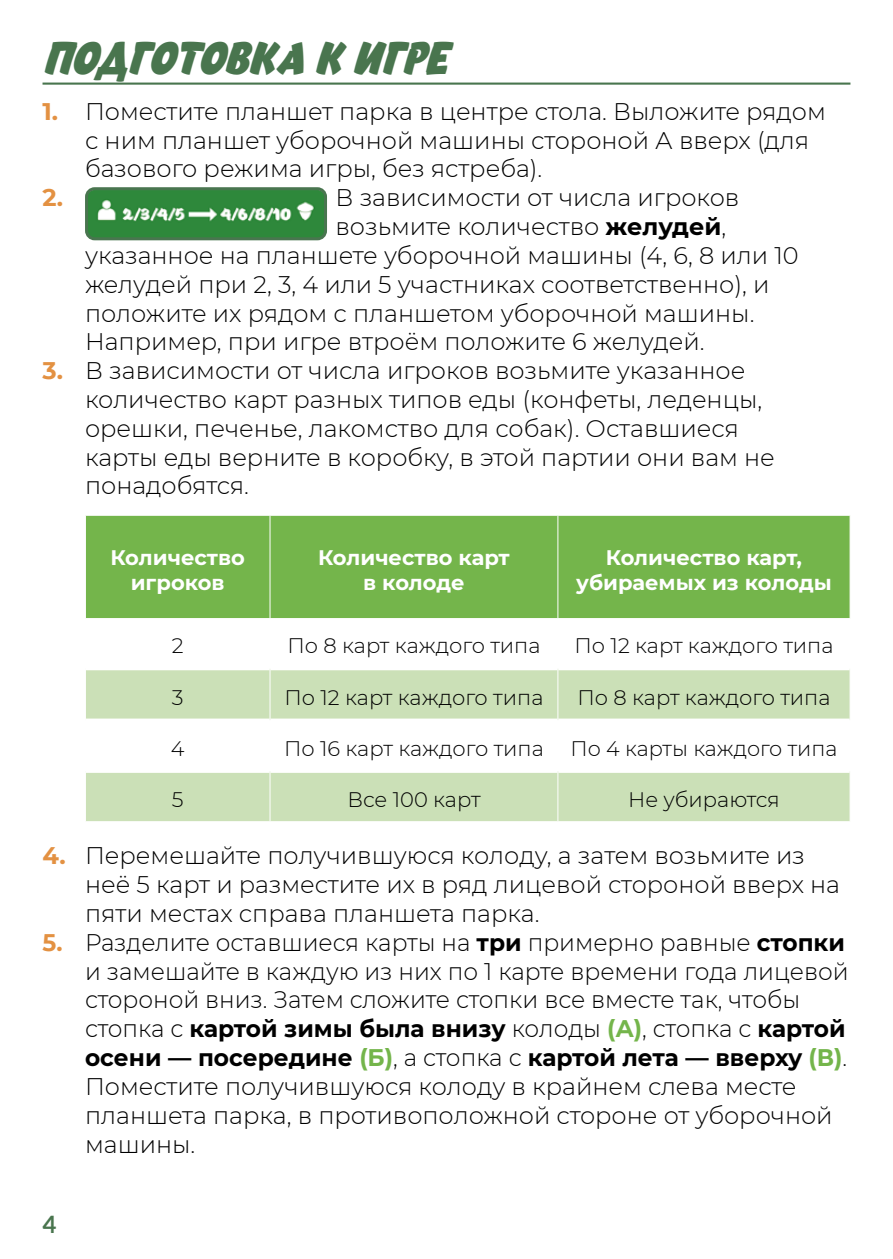
<style>
.page{position:relative;width:893px;height:1259px;background:#fff}
.page>*{position:absolute;margin:0;border:0;box-sizing:border-box;transform-origin:0 0}
.t1{font:italic 700 45px "Chekharda";color:#49754e;scale:.84 1}
.t2{font:300 24px/28.8px "Montserrat";color:#000}
.t3{font:700 24px "Montserrat";color:#e39142}
.t4{font:700 24px "Lato";color:#49754e}
.t5{font:300 21px "Montserrat";color:#000}
.t6{font:700 21px/25.2px "Montserrat";color:#fff;text-align:center}
.s1{font-weight:700;color:#e39142}
.s2{font-weight:700}
.s3{font-weight:700;color:#74b54b}
</style>
<div class="page">
<hr style="left:43px;top:83px;width:807px;height:2px;background:#49754e">
<img style="left:89px;top:191px;width:234px;height:45px">
<div style="left:85px;top:187px;width:242px;height:53px;border:3px solid #49754f;border-radius:8px"></div>
<div style="left:86px;top:516px;width:764px;height:102px;background:#74b54b"></div>
<svg style="left:86px;top:670px;width:764px;height:151px;fill:#cbe0b7"></svg>
<hr style="left:86px;top:718px;width:184px;height:3px;background:#fff">
<hr style="left:270px;top:718px;width:287px;height:3px;background:#fff">
<hr style="left:558px;top:718px;width:292px;height:3px;background:#fff">
<hr style="left:86px;top:770px;width:184px;height:3px;background:#fff">
<hr style="left:270px;top:770px;width:287px;height:3px;background:#fff">
<hr style="left:558px;top:770px;width:292px;height:3px;background:#fff">
<hr style="left:557px;top:515px;width:1px;height:103px;background:#fff">
<hr style="left:557px;top:669px;width:1px;height:51px;background:#fff">
<hr style="left:557px;top:720px;width:1px;height:51px;background:#fff">
<hr style="left:557px;top:771px;width:1px;height:50px;background:#fff">
<hr style="left:269px;top:515px;width:2px;height:103px;background:#fff">
<hr style="left:269px;top:669px;width:2px;height:51px;background:#fff">
<hr style="left:269px;top:720px;width:2px;height:51px;background:#fff">
<hr style="left:269px;top:771px;width:2px;height:50px;background:#fff">
<h1 class="t1" style="left:43px;top:27px;width:500px">ПОД ГОТОВКА К ИГРЕ</h1>
<p class="t2" style="left:85px;top:96px;width:742px;text-indent:-43px"><span class="s1">1.</span> Поместите планшет парка в центре стола. Выложите рядом с ним планшет уборочной машины стороной А вверх (для базового режима игры, без ястреба).</p>
<p class="t3" style="left:43px;top:180px;width:22px">2.</p>
<p class="t2" style="left:336px;top:183px;width:405px">В зависимости от числа игроков</p>
<p class="t2" style="left:336px;top:211px;width:392px">возьмите количество <span class="s2">желудей</span>,</p>
<p class="t2" style="left:85px;top:240px;width:715px">указанное на планшете уборочной машины (4, 6, 8 или 10</p>
<p class="t2" style="left:85px;top:269px;width:686px">желудей при 2, 3, 4 или 5 участниках соответственно), и</p>
<p class="t2" style="left:85px;top:298px;width:671px">положите их рядом с планшетом уборочной машины.</p>
<p class="t2" style="left:85px;top:327px;width:621px">Например, при игре втроём положите 6 желудей.</p>
<p class="t2" style="left:85px;top:355px;width:691px;text-indent:-43px"><span class="s1">3.</span> В зависимости от числа игроков возьмите указанное количество карт разных типов еды (конфеты, леденцы, орешки, печенье, лакомство для собак). Оставшиеся карты еды верните в коробку, в этой партии они вам не понадобятся.</p>
<p class="t6" style="left:110px;top:543px;width:136px">Количество игроков</p>
<p class="t6" style="left:318px;top:543px;width:193px">Количество карт в колоде</p>
<p class="t6" style="left:576px;top:543px;width:257px">Количество карт, убираемых из колоды</p>
<p class="t5" style="left:172px;top:631px;width:13px">2</p>
<p class="t5" style="left:287px;top:631px;width:254px">По 8 карт каждого типа</p>
<p class="t5" style="left:574px;top:631px;width:260px">По 12 карт каждого типа</p>
<p class="t5" style="left:172px;top:683px;width:13px">3</p>
<p class="t5" style="left:284px;top:683px;width:260px">По 12 карт каждого типа</p>
<p class="t5" style="left:577px;top:683px;width:254px">По 8 карт каждого типа</p>
<p class="t5" style="left:171px;top:734px;width:15px">4</p>
<p class="t5" style="left:284px;top:734px;width:261px">По 16 карт каждого типа</p>
<p class="t5" style="left:571px;top:734px;width:268px">По 4 карты каждого типа</p>
<p class="t5" style="left:172px;top:785px;width:13px">5</p>
<p class="t5" style="left:347px;top:785px;width:135px">Все 100 карт</p>
<p class="t5" style="left:628px;top:785px;width:153px">Не убираются</p>
<p class="t2" style="left:85px;top:840px;width:756px;text-indent:-43px"><span class="s1">4.</span> Перемешайте получившуюся колоду, а затем возьмите из неё 5 карт и разместите их в ряд лицевой стороной вверх на пяти местах справа планшета парка.</p>
<p class="t2" style="left:85px;top:927px;width:765px;text-indent:-43px"><span class="s1">5.</span> Разделите оставшиеся карты на <span class="s2">три</span> примерно равные <span class="s2">стопки </span>и замешайте в каждую из них по 1 карте времени года лицевой стороной вниз. Затем сложите стопки все вместе так, чтобы стопка с <span class="s2">картой зимы была внизу</span> колоды <span class="s3">(А)</span>, стопка с <span class="s2">картой осени — посередине</span> <span class="s3">(Б)</span>, а стопка с <span class="s2">картой лета — вверху</span> <span class="s3">(В)</span>.<br>Поместите получившуюся колоду в крайнем слева месте планшета парка, в противоположной стороне от уборочной машины.</p>
<p class="t4" style="left:43px;top:1211px;width:15px">4</p>
</div>
